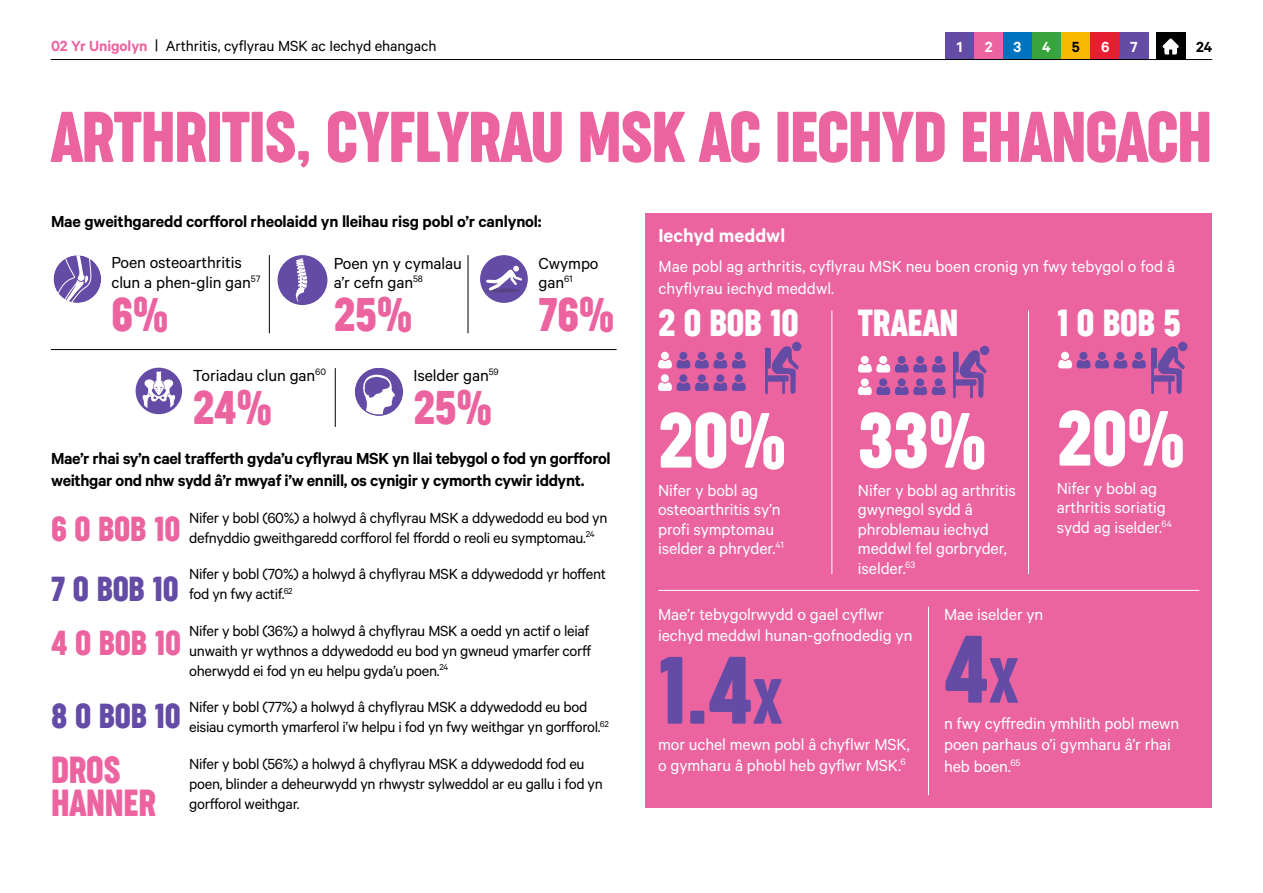
<style>
.page{position:relative;width:1263px;height:893px;background:#fff}
.page>*{position:absolute;margin:0;border:0;box-sizing:border-box;transform-origin:0 0}
.t1{font:90px "Versus Arthritis Display";color:#644ba5}
.t2{font:73.5px "Versus Arthritis Display";color:#fff}
.t3{font:67.5px "Versus Arthritis Display";letter-spacing:-.02em;color:#eb64a0}
.t4{font:45px "Versus Arthritis Display";letter-spacing:-.005em;color:#eb64a0}
.t5{font:36px "Versus Arthritis Display";letter-spacing:-.005em;color:#fff}
.t6{font:36px/33px "Versus Arthritis Display";letter-spacing:-.005em;color:#eb64a0}
.t7{font:33.15px "Versus Arthritis Display";letter-spacing:-.005em;color:#eb64a0}
.t8{font:33.15px "Versus Arthritis Display";letter-spacing:-.005em;color:#644ba5}
.t9{font:600 21px "Calibre";color:#fff}
.t10{font:18px/19.5px "Calibre";letter-spacing:-.005em;color:#fff}
.t11{font:600 18px/21.6px "Calibre";letter-spacing:-.02em;color:#000}
.t12{font:18px/19.5px "Calibre";letter-spacing:-.005em;color:#000}
.t13{font:16.5px/19.8px "Calibre";letter-spacing:-.02em;color:#000}
.t14{font:600 16.5px "Calibre";color:#fff}
.t15{font:600 16.5px "Calibre";color:#000}
.s1{font-weight:600;color:#eb64a0}
.s2{font-size:60px}
</style>
<div class="page">
<div style="left:945px;top:32px;width:29px;height:28px;background:#644ba5"></div>
<div style="left:974px;top:32px;width:29px;height:28px;background:#eb64a0"></div>
<div style="left:1156px;top:32px;width:29px;height:28px;background:#000"></div>
<svg style="left:1162px;top:38px;width:17px;height:17px"></svg>
<div style="left:1003px;top:32px;width:30px;height:28px;background:#0073be"></div>
<div style="left:1032px;top:32px;width:30px;height:28px;background:#37a53c"></div>
<div style="left:1061px;top:32px;width:29px;height:28px;background:#fab900"></div>
<div style="left:1090px;top:32px;width:30px;height:28px;background:#e61e32"></div>
<div style="left:1119px;top:32px;width:30px;height:28px;background:#644ba5"></div>
<hr style="left:51px;top:59px;width:1161px;height:1px;background:#000">
<div style="left:646px;top:214px;width:566px;height:594px;background:#eb64a0"></div>
<div style="left:278px;top:255px;width:49px;height:50px;background:#644ba5;border-radius:50%"></div>
<svg style="left:295px;top:258px;width:12px;height:44px"></svg>
<div style="left:54px;top:255px;width:47px;height:48px;background:#644ba5;border-radius:50%"></div>
<svg style="left:56px;top:255px;width:36px;height:48px"></svg>
<div style="left:136px;top:368px;width:46px;height:46px;background:#644ba5;border-radius:50%"></div>
<svg style="left:142px;top:372px;width:34px;height:36px"></svg>
<hr style="left:269px;top:255px;width:1px;height:78px;background:#000">
<hr style="left:468px;top:255px;width:1px;height:78px;background:#000">
<hr style="left:335px;top:368px;width:1px;height:59px;background:#000">
<hr style="left:51px;top:349px;width:566px;height:1px;background:#000">
<div style="left:480px;top:255px;width:48px;height:48px;background:#644ba5;border-radius:50%"></div>
<hr style="left:487px;top:288px;width:33px;height:4px;background:#564284;border-radius:50%">
<svg style="left:486px;top:265px;width:36px;height:26px"></svg>
<svg style="left:355px;top:368px;width:48px;height:48px"></svg>
<svg style="left:792px;top:341px;width:10px;height:10px"></svg>
<svg style="left:765px;top:346px;width:34px;height:48px"></svg>
<svg style="left:1178px;top:341px;width:10px;height:10px"></svg>
<svg style="left:980px;top:345px;width:9px;height:10px"></svg>
<svg style="left:953px;top:350px;width:34px;height:48px"></svg>
<div style="left:879px;top:356px;width:8px;height:8px;background:#fff;border-radius:50%"></div>
<div style="left:898px;top:356px;width:8px;height:8px;background:#644ba5;border-radius:50%"></div>
<div style="left:916px;top:356px;width:8px;height:8px;background:#644ba5;border-radius:50%"></div>
<div style="left:934px;top:356px;width:9px;height:8px;background:#644ba5;border-radius:50%"></div>
<div style="left:861px;top:378px;width:8px;height:8px;background:#fff;border-radius:50%"></div>
<div style="left:879px;top:378px;width:8px;height:8px;background:#644ba5;border-radius:50%"></div>
<div style="left:898px;top:378px;width:8px;height:8px;background:#644ba5;border-radius:50%"></div>
<div style="left:916px;top:378px;width:8px;height:8px;background:#644ba5;border-radius:50%"></div>
<svg style="left:858px;top:386px;width:88px;height:9px"></svg>
<div style="left:934px;top:378px;width:9px;height:8px;background:#644ba5;border-radius:50%"></div>
<svg style="left:858px;top:364px;width:88px;height:8px"></svg>
<div style="left:861px;top:356px;width:8px;height:8px;background:#fff;border-radius:50%"></div>
<svg style="left:1058px;top:346px;width:127px;height:48px"></svg>
<div style="left:1061px;top:352px;width:8px;height:8px;background:#fff;border-radius:50%"></div>
<div style="left:679px;top:352px;width:8px;height:8px;background:#644ba5;border-radius:50%"></div>
<div style="left:698px;top:352px;width:8px;height:8px;background:#644ba5;border-radius:50%"></div>
<div style="left:716px;top:352px;width:8px;height:8px;background:#644ba5;border-radius:50%"></div>
<div style="left:735px;top:352px;width:8px;height:8px;background:#644ba5;border-radius:50%"></div>
<div style="left:661px;top:374px;width:8px;height:8px;background:#fff;border-radius:50%"></div>
<div style="left:679px;top:374px;width:8px;height:8px;background:#644ba5;border-radius:50%"></div>
<div style="left:698px;top:374px;width:8px;height:8px;background:#644ba5;border-radius:50%"></div>
<div style="left:716px;top:374px;width:8px;height:8px;background:#644ba5;border-radius:50%"></div>
<svg style="left:658px;top:382px;width:88px;height:9px"></svg>
<div style="left:735px;top:374px;width:8px;height:8px;background:#644ba5;border-radius:50%"></div>
<svg style="left:658px;top:360px;width:88px;height:8px"></svg>
<div style="left:661px;top:352px;width:8px;height:8px;background:#fff;border-radius:50%"></div>
<hr style="left:831px;top:310px;width:1px;height:264px;background:#fff">
<hr style="left:1028px;top:310px;width:1px;height:264px;background:#fff">
<hr style="left:928px;top:607px;width:1px;height:188px;background:#fff">
<hr style="left:658px;top:590px;width:541px;height:1px;background:#fff">
<p class="t13" style="left:51px;top:35px;width:387px"><span class="s1">02 Yr Unigolyn</span> | Arthritis, cyflyrau MSK ac Iechyd ehangach</p>
<p class="t14" style="left:957px;top:37px;width:7px">1</p>
<p class="t14" style="left:985px;top:37px;width:38px">2 3</p>
<p class="t14" style="left:1042px;top:37px;width:10px">4</p>
<p class="t15" style="left:1072px;top:37px;width:10px">5</p>
<p class="t14" style="left:1101px;top:37px;width:10px">6</p>
<p class="t14" style="left:1130px;top:37px;width:9px">7</p>
<p class="t15" style="left:1196px;top:37px;width:18px">24</p>
<h3 class="t3" style="left:51px;top:99px;width:58px">ARTHRITIS</h3>
<h3 class="t3" style="left:295px;top:99px;width:61px">, CYFLYRAU</h3>
<h3 class="t3" style="left:577px;top:99px;width:244px">MSK AC IECHYD</h3>
<h3 class="t3" style="left:960px;top:99px;width:32px">EHANGACH</h3>
<p class="t11" style="left:51px;top:210px;width:492px">Mae gweithgaredd corfforol rheolaidd yn lleihau risg pobl o’r canlynol:</p>
<p class="t12" style="left:111px;top:252px;width:150px">Poen osteoarthritis clun a phen-glin gan<sup>57</sup></p>
<h3 class="t4" style="left:111px;top:288px;width:59px">6%</h3>
<p class="t12" style="left:334px;top:253px;width:130px">Poen yn y cymalau a’r cefn gan<sup>58</sup></p>
<h3 class="t4" style="left:334px;top:289px;width:80px">25%</h3>
<p class="t12" style="left:193px;top:365px;width:135px">Toriadau clun gan<sup>60</sup></p>
<h3 class="t4" style="left:193px;top:382px;width:81px">24%</h3>
<p class="t12" style="left:413px;top:365px;width:87px">Iselder gan<sup>59</sup></p>
<h3 class="t4" style="left:413px;top:382px;width:80px">25%</h3>
<p class="t12" style="left:538px;top:253px;width:62px">Cwympo gan<sup>61</sup></p>
<h3 class="t4" style="left:538px;top:289px;width:78px">76%</h3>
<p class="t11" style="left:51px;top:447px;width:561px">Mae’r rhai sy’n cael trafferth gyda’u cyflyrau MSK yn llai tebygol o fod yn gorfforol weithgar ond nhw sydd â’r mwyaf i’w ennill, os cynigir y cymorth cywir iddynt.</p>
<p class="t13" style="left:189px;top:507px;width:420px">Nifer y bobl (60%) a holwyd â chyflyrau MSK a ddywedodd eu bod yn defnyddio gweithgaredd corfforol fel ffordd o reoli eu symptomau.<sup>24</sup></p>
<p class="t13" style="left:189px;top:564px;width:418px">Nifer y bobl (70%) a holwyd â chyflyrau MSK a ddywedodd yr hoffent fod yn fwy actif.<sup>62</sup></p>
<p class="t13" style="left:189px;top:620px;width:403px;text-align:justify">Nifer y bobl (36%) a holwyd â chyflyrau MSK a oedd yn actif o leiaf unwaith yr wythnos a ddywedodd eu bod yn gwneud ymarfer corff oherwydd ei fod yn eu helpu gyda’u poen.<sup>24</sup></p>
<p class="t13" style="left:189px;top:697px;width:421px">Nifer y bobl (77%) a holwyd â chyflyrau MSK a ddywedodd eu bod eisiau cymorth ymarferol i’w helpu i fod yn fwy weithgar yn gorfforol.<sup>62</sup></p>
<p class="t13" style="left:189px;top:753px;width:415px">Nifer y bobl (56%) a holwyd â chyflyrau MSK a ddywedodd fod eu poen, blinder a deheurwydd yn rhwystr sylweddol ar eu gallu i fod yn gorfforol weithgar.</p>
<h3 class="t7" style="left:51px;top:510px;width:131px">6 O BOB 10</h3>
<h3 class="t8" style="left:51px;top:570px;width:129px">7 O BOB 10</h3>
<h3 class="t7" style="left:51px;top:624px;width:132px">4 O BOB 10</h3>
<h3 class="t8" style="left:51px;top:697px;width:131px">8 O BOB 10</h3>
<h3 class="t6" style="left:51px;top:753px;width:107px">DROS<br>HANNER</h3>
<p class="t9" style="left:658px;top:223px;width:128px">Iechyd meddwl</p>
<p class="t10" style="left:658px;top:255px;width:518px;line-height:21.6px">Mae pobl ag arthritis, cyflyrau MSK neu boen cronig yn fwy tebygol o fod â chyflyrau iechyd meddwl.</p>
<h3 class="t5" style="left:658px;top:302px;width:142px">2 O BOB 10</h3>
<h3 class="t5" style="left:1057px;top:302px;width:125px">1 O BOB 5</h3>
<h3 class="t5" style="left:858px;top:302px;width:102px">TRAEAN</h3>
<h2 class="t2" style="left:658px;top:399px;width:130px">20%</h2>
<p class="t10" style="left:658px;top:480px;width:127px">Nifer y bobl ag osteoarthritis sy’n profi symptomau iselder a phryder.<sup>41</sup></p>
<h2 class="t2" style="left:858px;top:399px;width:130px">33%</h2>
<p class="t10" style="left:858px;top:480px;width:160px">Nifer y bobl ag arthritis gwynegol sydd â phroblemau iechyd meddwl fel gorbryder, iselder.<sup>63</sup></p>
<h2 class="t2" style="left:1057px;top:397px;width:130px">20%</h2>
<p class="t10" style="left:1057px;top:478px;width:117px">Nifer y bobl ag arthritis soriatig sydd ag iselder.<sup>64</sup></p>
<p class="t10" style="left:658px;top:603px;width:256px;line-height:21px">Mae’r tebygolrwydd o gael cyflwr iechyd meddwl hunan-gofnodedig yn</p>
<h1 class="t1" style="left:658px;top:639px;width:126px">1.4<span class="s2">X</span></h1>
<p class="t10" style="left:658px;top:732px;width:253px;line-height:21.6px">mor uchel mewn pobl â chyflwr MSK, o gymharu â phobl heb gyflwr MSK.<sup>6</sup></p>
<p class="t10" style="left:944px;top:604px;width:101px">Mae iselder yn</p>
<h1 class="t1" style="left:944px;top:618px;width:76px">4<span class="s2">X</span></h1>
<p class="t10" style="left:944px;top:711px;width:237px;line-height:21.6px">n fwy cyffredin ymhlith pobl mewn poen parhaus o’i gymharu â’r rhai heb boen.<sup>65</sup></p>
</div>
